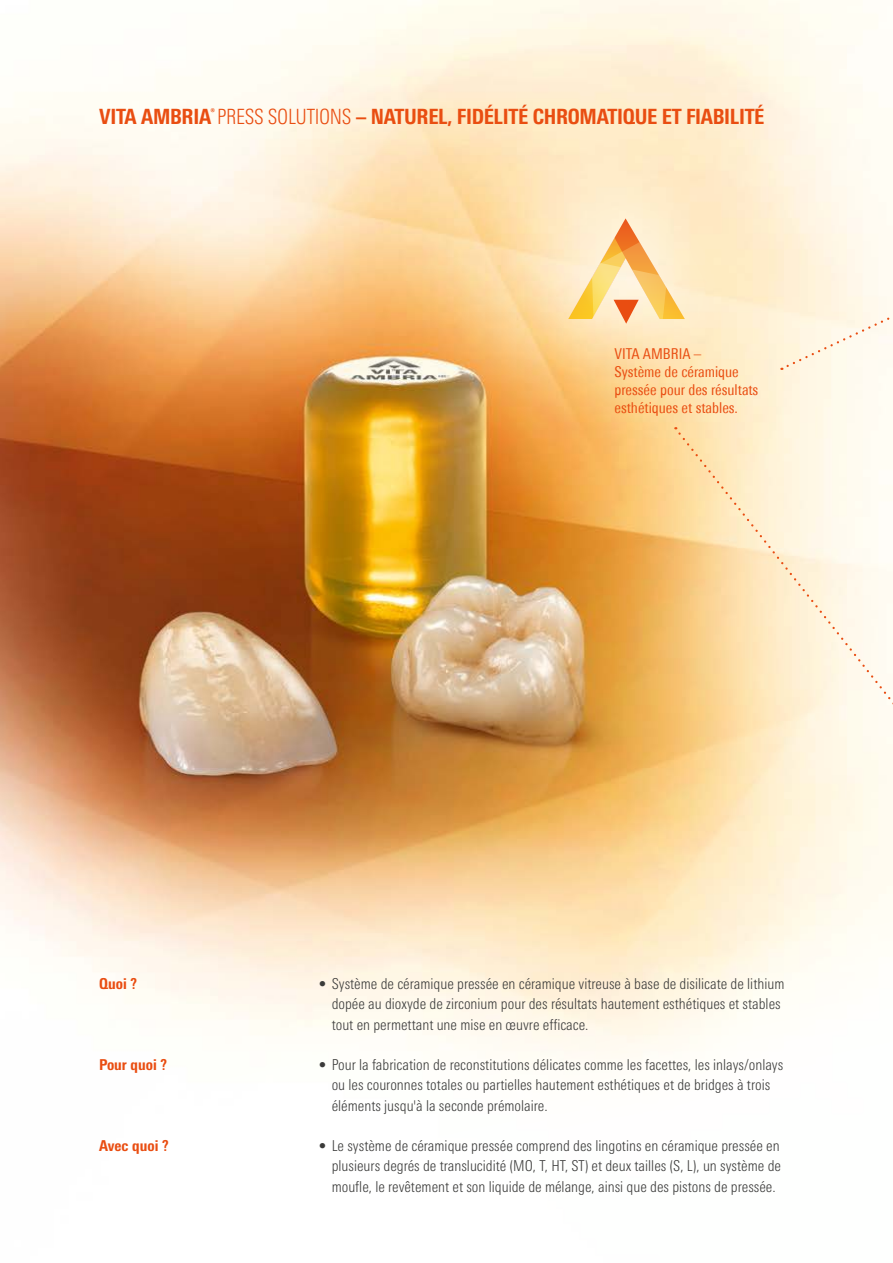
<style>
.page{position:relative;width:893px;height:1263px;background:#fff}
.page>*{position:absolute;margin:0;border:0;box-sizing:border-box;transform-origin:0 0}
.t1{font:800 condensed 21px "Univers Next Pro";letter-spacing:-.015em;color:#e94d11}
.t2{font:300 condensed 15px/20.2px "Univers Next Pro";color:#3b3b3a}
.t3{font:condensed 15px/18px "Univers Next Pro";color:#e94d11}
.t4{font:800 condensed 15px "Univers Next Pro";color:#e94d11}
.s1{font-weight:300}
</style>
<div class="page">
<img style="left:0;top:0;width:893px;height:1065px">
<svg style="left:781px;top:148px;width:112px;height:222px"></svg>
<svg style="left:676px;top:430px;width:217px;height:617px"></svg>
<div style="left:515px;top:167px;width:222px;height:211px;background:#fff;opacity:.75"></div>
<svg style="left:568px;top:218px;width:117px;height:106px"></svg>
<h1 class="t1" style="left:99px;top:104px;width:667px">VITA AMBRIA<sup>®</sup> <span class="s1">PRESS SOLUTIONS</span> – NATUREL, FIDÉLITÉ CHROMATIQUE ET FIABILITÉ</h1>
<p class="t3" style="left:614px;top:345px;width:145px">VITA AMBRIA –<br>Système de céramique pressée pour des résultats esthétiques et stables.</p>
<p class="t4" style="left:99px;top:975px;width:40px">Quoi ?</p>
<p class="t4" style="left:99px;top:1056px;width:70px">Pour quoi ?</p>
<p class="t4" style="left:99px;top:1137px;width:71px">Avec quoi ?</p>
<p class="t2" style="left:332px;top:974px;width:454px;text-indent:-13px">• Système de céramique pressée en céramique vitreuse à base de disilicate de lithium dopée au dioxyde de zirconium pour des résultats hautement esthétiques et stables tout en permettant une mise en œuvre efficace.</p>
<p class="t2" style="left:332px;top:1055px;width:453px;text-indent:-13px">• Pour la fabrication de reconstitutions délicates comme les facettes, les inlays/onlays ou les couronnes totales ou partielles hautement esthétiques et de bridges à trois éléments jusqu'à la seconde prémolaire.</p>
<p class="t2" style="left:332px;top:1136px;width:451px;text-align:justify;text-indent:-13px">• Le système de céramique pressée comprend des lingotins en céramique pressée en plusieurs degrés de translucidité (MO, T, HT, ST) et deux tailles (S, L), un système de moufle, le revêtement et son liquide de mélange, ainsi que des pistons de pressée.</p>
</div>
